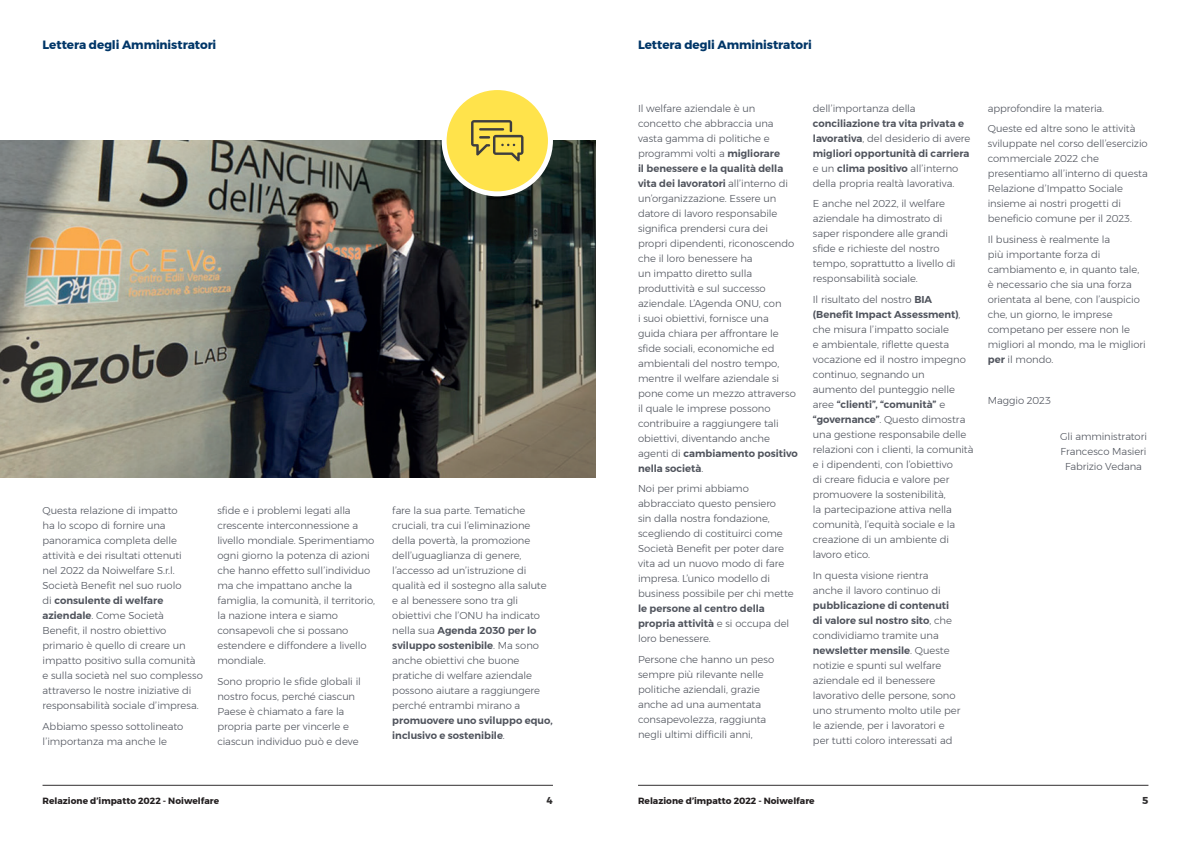
<style>
.page{position:relative;width:1191px;height:842px;background:#fff}
.page>*{position:absolute;margin:0;border:0;box-sizing:border-box;transform-origin:0 0}
.t1{font:700 12px "Montserrat";letter-spacing:-.005em;color:#003668}
.t2{font:300 10px/15px "Montserrat";letter-spacing:-.005em;color:#4f535c}
.t3{font:600 10px/15px "Montserrat";color:#4f535c}
.t4{font:700 10px "Montserrat";color:#312f30}
.t5{font:700 9px "Montserrat";letter-spacing:.005em;color:#231f20}
.s1{font-weight:600}
.s2{font-weight:300}
</style>
<div class="page">
<hr style="left:43px;top:785px;width:510px;height:1px;background:#312f30">
<hr style="left:638px;top:785px;width:510px;height:1px;background:#312f30">
<img style="left:0;top:141px;width:595px;height:336px">
<div style="left:444px;top:88px;width:106px;height:106px;background:#ffe34b;border-radius:50%"></div>
<div style="left:441px;top:85px;width:112px;height:111px;border:5px solid #fff;border-radius:50%"></div>
<svg style="left:471px;top:120px;width:52px;height:41px"></svg>
<p class="t1" style="left:43px;top:36px;width:175px">Lettera degli Amministratori</p>
<p class="t2" style="left:43px;top:503px;width:162px">Questa relazione di impatto<br>ha lo scopo di fornire una panoramica completa delle attività e dei risultati ottenuti<br>nel 2022 da Noiwelfare S.r.l.<br>Società Benefit nel suo ruolo<br>di <span class="s1">consulente di welfare aziendale</span>. Come Società<br>Benefit, il nostro obiettivo primario è quello di creare un impatto positivo sulla comunità e sulla società nel suo complesso attraverso le nostre iniziative di responsabilità sociale d’impresa.</p>
<p class="t2" style="left:43px;top:719px;width:142px">Abbiamo spesso sottolineato l’importanza ma anche le</p>
<p class="t2" style="left:217px;top:503px;width:159px">sfide e i problemi legati alla crescente interconnessione a livello mondiale. Sperimentiamo ogni giorno la potenza di azioni che hanno effetto sull’individuo ma che impattano anche la famiglia, la comunità, il territorio, la nazione intera e siamo consapevoli che si possano estendere e diffondere a livello mondiale.</p>
<p class="t2" style="left:217px;top:674px;width:145px">Sono proprio le sfide globali il nostro focus, perché ciascun<br>Paese è chiamato a fare la propria parte per vincerle e ciascun individuo può e deve</p>
<p class="t2" style="left:392px;top:503px;width:156px">fare la sua parte. Tematiche cruciali, tra cui l’eliminazione della povertà, la promozione dell’uguaglianza di genere, l’accesso ad un’istruzione di qualità ed il sostegno alla salute e al benessere sono tra gli obiettivi che l’ONU ha indicato nella sua <span class="s1">Agenda 2030 per lo sviluppo sostenibile</span>. Ma sono anche obiettivi che buone pratiche di welfare aziendale possono aiutare a raggiungere perché entrambi mirano a</p>
<p class="t3" style="left:392px;top:713px;width:162px">promuovere uno sviluppo equo, inclusivo e sostenibile<span class="s2">.</span></p>
<p class="t1" style="left:638px;top:36px;width:175px">Lettera degli Amministratori</p>
<p class="t2" style="left:638px;top:101px;width:161px">Il welfare aziendale è un concetto che abbraccia una vasta gamma di politiche e programmi volti a <span class="s1">migliorare<br>il benessere e la qualità della vita dei lavoratori</span> all’interno di un’organizzazione. Essere un datore di lavoro responsabile significa prendersi cura dei propri dipendenti, riconoscendo che il loro benessere ha<br>un impatto diretto sulla produttività e sul successo aziendale. L’Agenda ONU, con<br>i suoi obiettivi, fornisce una guida chiara per affrontare le sfide sociali, economiche ed ambientali del nostro tempo, mentre il welfare aziendale si pone come un mezzo attraverso il quale le imprese possono contribuire a raggiungere tali obiettivi, diventando anche agenti di <span class="s1">cambiamento positivo nella società</span>.</p>
<p class="t2" style="left:638px;top:481px;width:157px">Noi per primi abbiamo abbracciato questo pensiero<br>sin dalla nostra fondazione, scegliendo di costituirci come<br>Società Benefit per poter dare vita ad un nuovo modo di fare impresa. L’unico modello di business possibile per chi mette</p>
<p class="t3" style="left:638px;top:601px;width:153px">le persone al centro della propria attività <span class="s2">e si occupa del loro benessere.</span></p>
<p class="t2" style="left:638px;top:652px;width:138px">Persone che hanno un peso sempre più rilevante nelle politiche aziendali, grazie anche ad una aumentata consapevolezza, raggiunta negli ultimi difficili anni,</p>
<p class="t2" style="left:813px;top:101px;width:104px">dell’importanza della</p>
<p class="t3" style="left:813px;top:116px;width:159px">conciliazione tra vita privata e lavorativa<span class="s2">, del desiderio di avere </span>migliori opportunità di carriera <span class="s2">e un</span> clima positivo <span class="s2">all’interno della propria realtà lavorativa.</span></p>
<p class="t2" style="left:813px;top:196px;width:144px">E anche nel 2022, il welfare aziendale ha dimostrato di saper rispondere alle grandi sfide e richieste del nostro tempo, soprattutto a livello di responsabilità sociale.</p>
<p class="t2" style="left:813px;top:292px;width:162px">Il risultato del nostro <span class="s1">BIA (Benefit Impact Assessment)</span>, che misura l’impatto sociale<br>e ambientale, riflette questa vocazione ed il nostro impegno continuo, segnando un<br>aumento del punteggio nelle aree <span class="s1">“clienti”, “comunità”</span> e <span class="s1">“governance”</span>. Questo dimostra una gestione responsabile delle relazioni con i clienti, la comunità e i dipendenti, con l’obiettivo<br>di creare fiducia e valore per promuovere la sostenibilità,<br>la partecipazione attiva nella comunità, l’equità sociale e la creazione di un ambiente di lavoro etico.</p>
<p class="t2" style="left:813px;top:568px;width:129px">In questa visione rientra anche il lavoro continuo di</p>
<p class="t2" style="left:813px;top:598px;width:149px"><span class="s1">pubblicazione di contenuti di valore sul nostro sito</span>, che condividiamo tramite una <span class="s1">newsletter mensile</span>. Queste notizie e spunti sul welfare aziendale ed il benessere lavorativo delle persone, sono uno strumento molto utile per le aziende, per i lavoratori e per tutti coloro interessati ad</p>
<p class="t2" style="left:987px;top:98px;width:149px;line-height:20.7px">approfondire la materia.<br>Queste ed altre sono le attività</p>
<p class="t2" style="left:987px;top:136px;width:162px">sviluppate nel corso dell’esercizio commerciale 2022 che presentiamo all’interno di questa<br>Relazione d’Impatto Sociale insieme ai nostri progetti di beneficio comune per il 2023.</p>
<p class="t2" style="left:987px;top:232px;width:159px">Il business è realmente la<br>più importante forza di cambiamento e, in quanto tale, è necessario che sia una forza orientata al bene, con l’auspicio che, un giorno, le imprese competano per essere non le migliori al mondo, ma le migliori <span class="s1">per</span> il mondo.</p>
<p class="t2" style="left:987px;top:393px;width:65px">Maggio 2023</p>
<p class="t2" style="left:1060px;top:429px;width:88px;text-align:center">Gli amministratori<br>Francesco Masieri<br>Fabrizio Vedana</p>
<p class="t5" style="left:43px;top:794px;width:178px">Relazione d’impatto 2022 - Noiwelfare</p>
<p class="t4" style="left:547px;top:792px;width:8px">4</p>
<p class="t5" style="left:638px;top:794px;width:178px">Relazione d’impatto 2022 - Noiwelfare</p>
<p class="t4" style="left:1142px;top:792px;width:8px">5</p>
</div>
